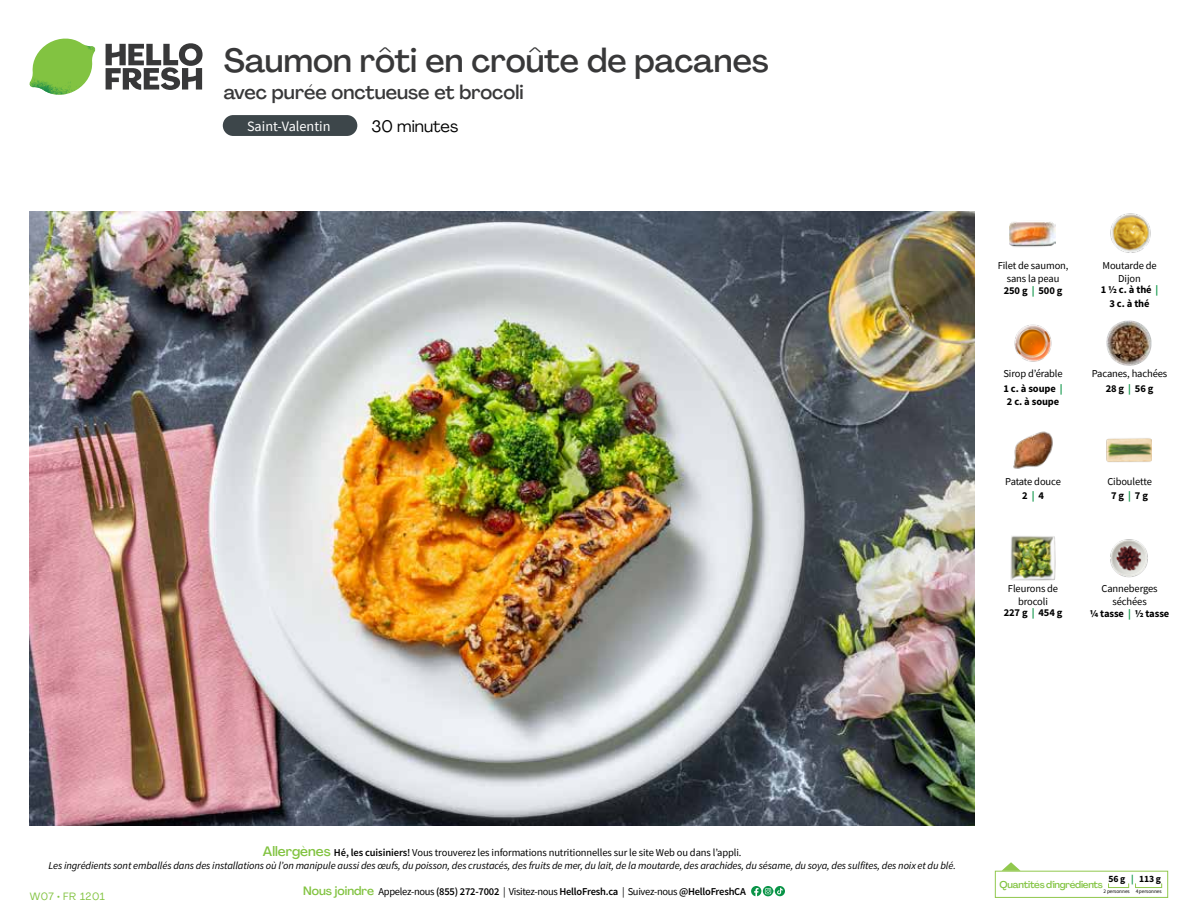
<style>
.page{position:relative;width:1188px;height:918px;background:#fff}
.page>*{position:absolute;margin:0;border:0;box-sizing:border-box;transform-origin:0 0}
.t1{font:500 33px "Agrandir";color:#383839}
.t2{font:500 19.5px "Agrandir";color:#383839}
.t3{font:16.5px "Agrandir";color:#000}
.t4{font:14.25px "Source Sans Pro";color:#fff}
.t5{font:italic 10.5px/13.5px "Source Sans Pro";letter-spacing:-.01em;color:#000;text-align:center}
.t6{font:10.5px/14.9px "Source Sans Pro";letter-spacing:-.01em;color:#000;text-align:center}
.t7{font:600 10.5px "Source Sans Pro";letter-spacing:-.02em;color:#000}
.t8{font:700 10.5px/13.5px "Source Sans Pro";letter-spacing:-.01em;color:#000;text-align:center}
.t9{font:10.5px "Agrandir";letter-spacing:.05em;color:#82c341}
.t10{font:500 9.75px "Agrandir";letter-spacing:-.025em;color:#82c341}
.t11{font:700 9.6px "Source Sans Pro";color:#000}
.t12{font:5.25px "Source Sans Pro";letter-spacing:-.01em;color:#000}
.s1{color:#0b9446}
.s2{font-weight:700}
.s3{font-weight:700;color:#0b9446}
.s4{font-family:"Agrandir";font-weight:500;font-style:normal;font-size:13.5px;color:#82c341}
.s5{font-weight:600;font-style:normal}
.s6{font-style:normal}
.s7{font-family:"Agrandir";font-weight:500;font-size:12px;color:#82c341}
.s8{font-weight:400}
</style>
<div class="page">
<svg style="left:106px;top:43px;width:97px;height:47px"></svg>
<svg style="left:34px;top:39px;width:59px;height:38px"></svg>
<img style="left:65px;top:39px;width:30px;height:25px">
<img style="left:33px;top:60px;width:56px;height:10px">
<img style="left:29px;top:64px;width:58px;height:31px">
<img style="left:64px;top:70px;width:25px;height:24px">
<img style="left:30px;top:211px;width:945px;height:615px">
<svg style="left:775px;top:886px;width:10px;height:10px"></svg>
<svg style="left:751px;top:886px;width:32px;height:10px"></svg>
<svg style="left:1002px;top:862px;width:19px;height:9px"></svg>
<div style="left:995px;top:871px;width:173px;height:27px;border:1px solid #91c84e"></div>
<div style="left:1108px;top:883px;width:21px;height:5px;border:1px solid #91c84e"></div>
<div style="left:1135px;top:883px;width:27px;height:5px;border:1px solid #91c84e"></div>
<img style="left:1014px;top:324px;width:38px;height:38px">
<img style="left:1106px;top:321px;width:46px;height:45px">
<img style="left:1013px;top:431px;width:40px;height:38px">
<img style="left:1106px;top:438px;width:46px;height:24px">
<img style="left:1011px;top:536px;width:45px;height:45px">
<img style="left:1110px;top:539px;width:38px;height:39px">
<img style="left:1110px;top:213px;width:41px;height:40px">
<img style="left:1010px;top:222px;width:45px;height:25px">
<div style="left:223px;top:115px;width:134px;height:21px;background:#3d464a;border-radius:10px"></div>
<h1 class="t1" style="left:224px;top:40px;width:547px">Saumon rôti en croûte de pacanes</h1>
<h2 class="t2" style="left:224px;top:80px;width:301px">avec purée onctueuse et brocoli</h2>
<h3 class="t3" style="left:372px;top:116px;width:88px">30 minutes</h3>
<h3 class="t4" style="left:247px;top:117px;width:85px">Saint-Valentin</h3>
<p class="t6" style="left:998px;top:259px;width:72px;line-height:13.5px">Filet de saumon, sans la peau</p>
<p class="t8" style="left:1004px;top:284px;width:60px">250 g <span class="s1">|</span> 500 g</p>
<p class="t6" style="left:1102px;top:259px;width:56px;line-height:13.5px">Moutarde de<br>Dijon</p>
<p class="t8" style="left:1101px;top:283px;width:59px">1 ½ c. à thé <span class="s1">|<br></span>3 c. à thé</p>
<p class="t6" style="left:1003px;top:366px;width:61px;text-align:left">Sirop d’érable<br><span class="s2">1 c. à soupe</span> <span class="s3">|</span></p>
<p class="t8" style="left:1007px;top:396px;width:54px">2 c. à soupe</p>
<p class="t6" style="left:1092px;top:366px;width:77px">Pacanes, hachées<br><span class="s2">28 g</span> <span class="s3">|</span> <span class="s2">56 g</span></p>
<p class="t6" style="left:1005px;top:474px;width:57px">Patate douce<br><span class="s2">2</span> <span class="s3">|</span> <span class="s2">4</span></p>
<p class="t6" style="left:1107px;top:474px;width:46px">Ciboulette<br><span class="s2">7 g</span> <span class="s3">|</span> <span class="s2">7 g</span></p>
<p class="t6" style="left:1008px;top:582px;width:52px;line-height:13.5px">Fleurons de brocoli</p>
<p class="t8" style="left:1004px;top:606px;width:60px">227 g <span class="s1">|</span> 454 g</p>
<p class="t6" style="left:1101px;top:582px;width:58px;line-height:13.5px">Canneberges séchées</p>
<p class="t8" style="left:1090px;top:608px;width:81px">¼ tasse <span class="s1">|</span> ½ tasse</p>
<p class="t5" style="left:49px;top:846px;width:909px"><span class="s4">Allergènes</span> <span class="s5">Hé, les cuisiniers!</span> <span class="s6">Vous trouverez les informations nutritionnelles sur le site Web ou dans l’appli.<br></span>Les ingrédients sont emballés dans des installations où l’on manipule aussi des œufs, du poisson, des crustacés, des fruits de mer, du lait, de la moutarde, des arachides, du sésame, du soya, des sulfites, des noix et du blé.</p>
<p class="t9" style="left:30px;top:890px;width:77px">W07 • FR 1201</p>
<p class="t7" style="left:303px;top:885px;width:444px"><span class="s7">Nous joindre</span> <span class="s8">Appelez-nous</span> (855) 272-7002 <span class="s8">| Visitez-nous</span> HelloFresh.ca <span class="s8">| Suivez-nous</span> @HelloFreshCA</p>
<p class="t11" style="left:1108px;top:873px;width:54px">56 g <span class="s1">|</span> 113 g</p>
<p class="t12" style="left:1103px;top:888px;width:60px">2 personnes 4 personnes</p>
<p class="t10" style="left:1000px;top:878px;width:105px">Quantités d'ingrédients</p>
</div>
